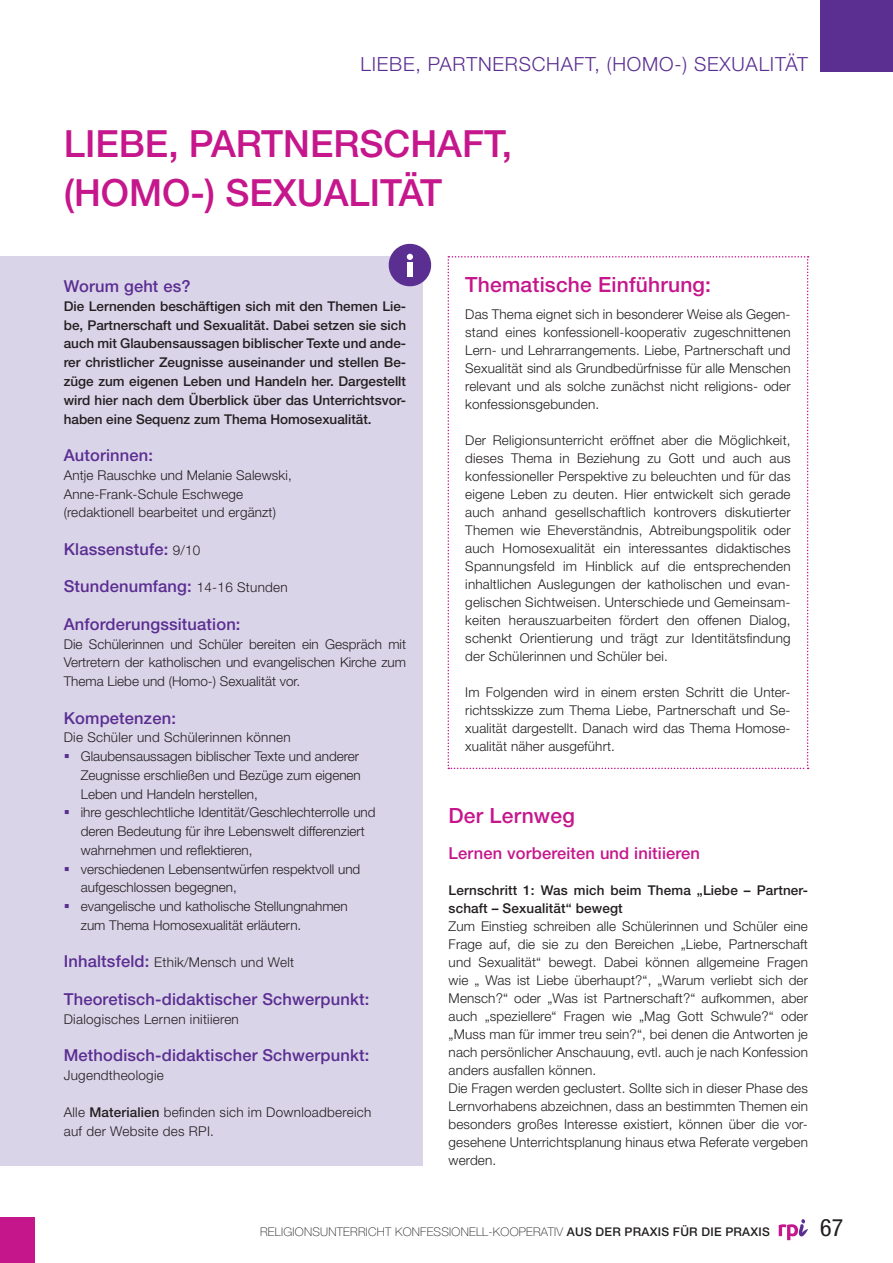
<style>
.page{position:relative;width:893px;height:1263px;background:#fff}
.page>*{position:absolute;margin:0;border:0;box-sizing:border-box;transform-origin:0 0}
.t1{font:500 37.5px/49.5px "Helvetica Neue LT Pro";color:#c5168c}
.t2{font:condensed 24px "Helvetica Neue";color:#231f20}
.t3{font:500 21px "Helvetica Neue LT Pro";letter-spacing:.01em;color:#c5168c}
.t4{font:300 19.5px "Helvetica Neue LT Pro";letter-spacing:.04em;color:#5b2e91}
.t5{font:500 16.5px "Helvetica Neue LT Pro";letter-spacing:.01em;color:#5b2e91}
.t6{font:500 16.5px "Helvetica Neue LT Pro";letter-spacing:.01em;color:#c5168c}
.t7{font:300 13.5px/18px "Helvetica Neue LT Pro";letter-spacing:.01em;color:#231f20;text-align:justify}
.t8{font:500 13.5px/18.8px "Helvetica Neue LT Pro";letter-spacing:.01em;color:#231f20;text-align:justify}
.t9{font:100 12px "Helvetica Neue LT Pro";letter-spacing:.02em;color:#231f20}
.s1{font-weight:300;font-size:13.5px;color:#231f20}
.s2{font-weight:500;font-size:16.5px;color:#5b2e91}
.s3{font-weight:500}
</style>
<div class="page">
<div style="left:820px;top:0;width:73px;height:71px;background:#5b2e91"></div>
<svg style="left:779px;top:1219px;width:29px;height:21px"></svg>
<div style="left:0;top:1217px;width:35px;height:46px;background:#c5168c"></div>
<svg style="left:448px;top:256px;width:361px;height:513px"></svg>
<div style="left:0;top:256px;width:422px;height:909px;background:#dad4e9"></div>
<svg style="left:388px;top:243px;width:44px;height:45px"></svg>
<h3 class="t4" style="left:361px;top:52px;width:449px">LIEBE, PARTNERSCHAFT, (HOMO-) SEXUALITÄT</h3>
<h1 class="t1" style="left:64px;top:118px;width:450px">LIEBE, PARTNERSCHAFT, (HOMO-) SEXUALITÄT</h1>
<p class="t5" style="left:64px;top:276px;width:128px">Worum geht es?</p>
<p class="t8" style="left:64px;top:297px;width:344px">Die Lernenden beschäftigen sich mit den Themen Lie&shy;be, Partnerschaft und Sexualität. Dabei setzen sie sich auch mit Glaubensaussagen biblischer Texte und ande&shy;rer christlicher Zeugnisse auseinander und stellen Be&shy;züge zum eigenen Leben und Handeln her. Dargestellt wird hier nach dem Überblick über das Unterrichtsvor&shy;haben eine Sequenz zum Thema Homosexualität.</p>
<p class="t5" style="left:64px;top:445px;width:91px">Autorinnen:</p>
<p class="t7" style="left:64px;top:465px;width:230px;line-height:18.8px;text-align:left">Antje Rauschke und Melanie Salewski,<br>Anne-Frank-Schule Eschwege (redaktionell bearbeitet und ergänzt)</p>
<p class="t5" style="left:64px;top:539px;width:138px">Klassenstufe: <span class="s1">9/10</span></p>
<p class="t5" style="left:64px;top:576px;width:225px">Stundenumfang: <span class="s1">14-16 Stunden</span></p>
<p class="t5" style="left:64px;top:614px;width:178px">Anforderungssituation:</p>
<p class="t7" style="left:64px;top:634px;width:344px;line-height:18.8px">Die Schülerinnen und Schüler bereiten ein Gespräch mit Vertretern der katholischen und evangelischen Kirche zum Thema Liebe und (Homo-) Sexualität vor.</p>
<p class="t5" style="left:64px;top:708px;width:114px">Kompetenzen:</p>
<p class="t7" style="left:81px;top:728px;width:296px;line-height:18.8px;text-align:left;text-indent:-17px">Die Schüler und Schülerinnen können Glaubensaussagen biblischer Texte und anderer Zeugnisse erschließen und Bezüge zum eigenen Leben und Handeln herstellen,<br>ihre geschlechtliche Identität/Geschlechterrolle und deren Bedeutung für ihre Lebenswelt differenziert wahrnehmen und reflektieren,<br>verschiedenen Lebensentwürfen respektvoll und aufgeschlossen begegnen,<br>evangelische und katholische Stellungnahmen zum Thema Homosexualität erläutern.</p>
<p class="t7" style="left:64px;top:953px;width:232px"><span class="s2">Inhaltsfeld:</span> Ethik/Mensch und Welt</p>
<p class="t5" style="left:64px;top:989px;width:307px">Theoretisch-didaktischer Schwerpunkt:</p>
<p class="t7" style="left:64px;top:1009px;width:177px">Dialogisches Lernen initiieren</p>
<p class="t5" style="left:64px;top:1045px;width:307px">Methodisch-didaktischer Schwerpunkt:</p>
<p class="t7" style="left:64px;top:1066px;width:102px">Jugendtheologie</p>
<p class="t7" style="left:64px;top:1103px;width:309px;line-height:18.8px">Alle <span class="s3">Materialien</span> befinden sich im Downloadbereich auf der Website des RPI.</p>
<h3 class="t3" style="left:465px;top:272px;width:247px">Thematische Einführung:</h3>
<p class="t7" style="left:465px;top:305px;width:327px">Das Thema eignet sich in besonderer Weise als Gegen&shy;stand eines konfessionell-kooperativ zugeschnittenen Lern- und Lehrarrangements. Liebe, Partnerschaft und Sexualität sind als Grundbedürfnisse für alle Menschen relevant und als solche zunächst nicht religions- oder konfessionsgebunden.</p>
<p class="t7" style="left:465px;top:431px;width:327px">Der Religionsunterricht eröffnet aber die Möglichkeit, dieses Thema in Beziehung zu Gott und auch aus konfessioneller Perspektive zu beleuchten und für das eigene Leben zu deuten. Hier entwickelt sich gerade auch anhand gesellschaftlich kontrovers diskutierter Themen wie Eheverständnis, Abtreibungspolitik oder auch Homosexualität ein interessantes didaktisches Spannungsfeld im Hinblick auf die entsprechenden inhaltlichen Auslegungen der katholischen und evan&shy;gelischen Sichtweisen. Unterschiede und Gemeinsam&shy;keiten herauszuarbeiten fördert den offenen Dialog, schenkt Orientierung und trägt zur Identitätsfindung der Schülerinnen und Schüler bei.</p>
<p class="t7" style="left:465px;top:683px;width:327px">Im Folgenden wird in einem ersten Schritt die Unter&shy;richtsskizze zum Thema Liebe, Partnerschaft und Se&shy;xualität dargestellt. Danach wird das Thema Homose&shy;xualität näher ausgeführt.</p>
<h3 class="t3" style="left:449px;top:803px;width:128px">Der Lernweg</h3>
<p class="t6" style="left:449px;top:843px;width:253px">Lernen vorbereiten und initiieren</p>
<p class="t8" style="left:449px;top:881px;width:361px;line-height:18px">Lernschritt 1: Was mich beim Thema „Liebe – Partner&shy;schaft – Sexualität“ bewegt</p>
<p class="t7" style="left:449px;top:917px;width:361px;text-align:left">Zum Einstieg schreiben alle Schülerinnen und Schüler eine Frage auf, die sie zu den Bereichen „Liebe, Partnerschaft und Sexualität“ bewegt. Dabei können allgemeine Fragen wie „ Was ist Liebe überhaupt?“, „Warum verliebt sich der Mensch?“ oder „Was ist Partnerschaft?“ aufkommen, aber auch „speziellere“ Fragen wie „Mag Gott Schwule?“ oder „Muss man für immer treu sein?“, bei denen die Antworten je nach persönlicher Anschauung, evtl. auch je nach Konfession anders ausfallen können.<br>Die Fragen werden geclustert. Sollte sich in dieser Phase des Lernvorhabens abzeichnen, dass an bestimmten Themen ein besonders großes Interesse existiert, können über die vor&shy;gesehene Unterrichtsplanung hinaus etwa Referate vergeben werden.</p>
<p class="t9" style="left:260px;top:1224px;width:511px">RELIGIONSUNTERRICHT KONFESSIONELL-KOOPERATIV <span class="s3">AUS DER PRAXIS FÜR DIE PRAXIS</span></p>
<h2 class="t2" style="left:820px;top:1213px;width:25px">67</h2>
</div>
